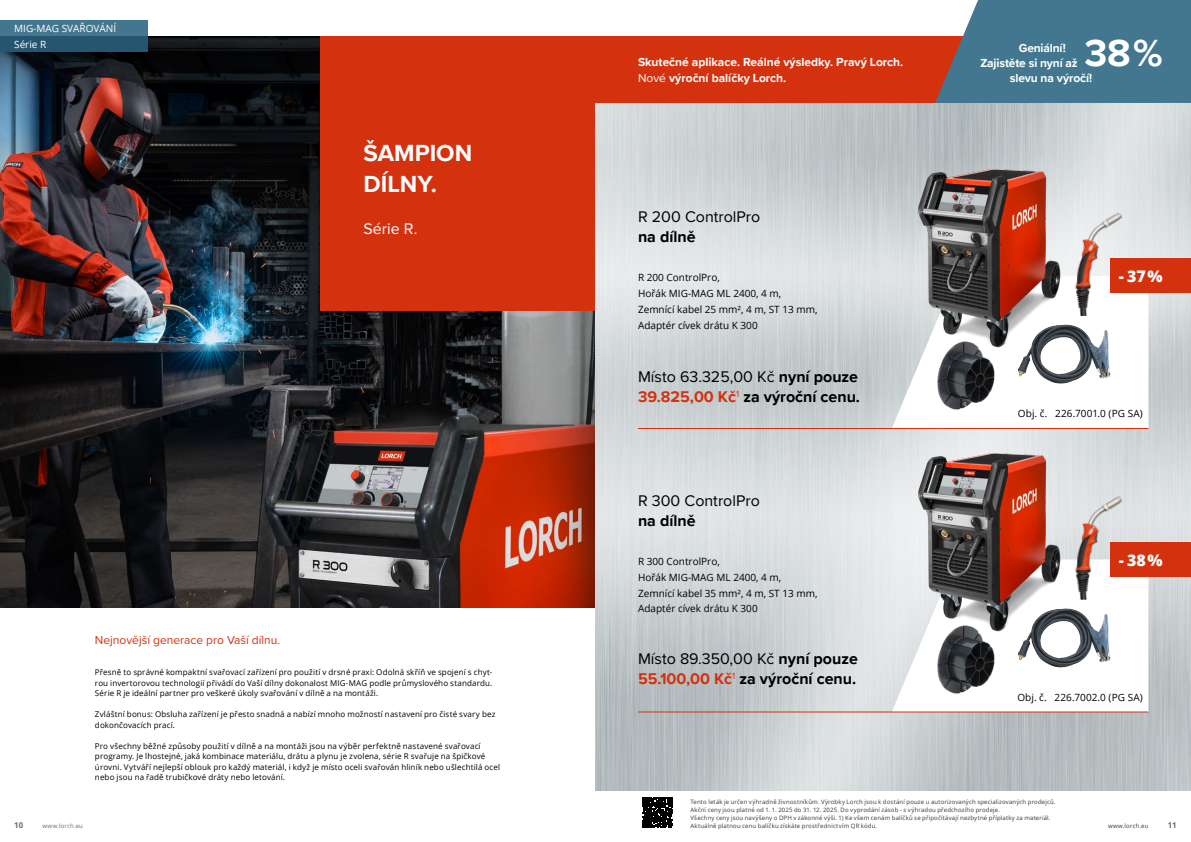
<style>
.page{position:relative;width:1191px;height:842px;background:#fff}
.page>*{position:absolute;margin:0;border:0;box-sizing:border-box;transform-origin:0 0}
.t1{font:700 39px "Proxima Nova";color:#fff}
.t2{font:700 24px/31.5px "Proxima Nova";color:#fff}
.t3{font:700 16px/20px "Proxima Nova";color:#000}
.t4{font:16px "Proxima Nova";color:#000}
.t5{font:800 16px "Open Sans";color:#fff}
.t6{font:16px "Proxima Nova";color:#fff}
.t7{font:700 12px/15.7px "Proxima Nova";color:#fff}
.t8{font:12px "Proxima Nova";color:#d4310f}
.t9{font:10px/15.8px "Open Sans";color:#000}
.t10{font:10px/15.6px "Open Sans";color:#fff}
.t11{font:8px/10.5px "Open Sans";letter-spacing:.015em;color:#000}
.t12{font:700 8px "Open Sans";color:#6c6b6d}
.t13{font:6px/8px "Open Sans";letter-spacing:.025em;color:#383637}
.t14{font:6px "Open Sans";letter-spacing:.025em;color:#6c6b6d}
.s1{font-weight:400}
.s2{color:#d4310f}
</style>
<div class="page">
<img style="left:0;top:36px;width:595px;height:571px">
<div style="left:320px;top:36px;width:275px;height:275px;background:#d4310f"></div>
<div style="left:0;top:21px;width:147px;height:15px;background:#437790"></div>
<div style="left:0;top:36px;width:147px;height:16px;background:#265571"></div>
<img style="left:595px;top:103px;width:596px;height:688px">
<svg style="left:891px;top:559px;width:257px;height:153px"></svg>
<svg style="left:891px;top:276px;width:257px;height:152px"></svg>
<div style="left:595px;top:36px;width:439px;height:67px;background:#d4310f"></div>
<svg style="left:935px;top:0;width:256px;height:103px;background:#517b90"></svg>
<img style="left:915px;top:167px;width:158px;height:200px">
<img style="left:1060px;top:191px;width:73px;height:125px">
<img style="left:1020px;top:325px;width:44px;height:41px">
<img style="left:931px;top:333px;width:72px;height:81px">
<img style="left:915px;top:450px;width:158px;height:201px">
<img style="left:1060px;top:475px;width:73px;height:125px">
<img style="left:1019px;top:608px;width:45px;height:42px">
<img style="left:931px;top:617px;width:72px;height:81px">
<div style="left:1110px;top:259px;width:81px;height:34px;background:#d4310f"></div>
<div style="left:1110px;top:542px;width:81px;height:34px;background:#d4310f"></div>
<svg style="left:642px;top:798px;width:30px;height:30px"></svg>
<hr style="left:638px;top:428px;width:300px;height:1px;background:#d4310f">
<hr style="left:638px;top:712px;width:300px;height:1px;background:#d4310f">
<hr style="left:938px;top:428px;width:210px;height:1px;background:#d4310f">
<hr style="left:938px;top:712px;width:210px;height:1px;background:#d4310f">
<p class="t10" style="left:14px;top:20px;width:103px">MIG-MAG SVAŘOVÁNÍ<br>Série R</p>
<h2 class="t2" style="left:363px;top:136px;width:110px">ŠAMPION<br>DÍLNY.</h2>
<h3 class="t6" style="left:363px;top:217px;width:55px">Série R.</h3>
<h3 class="t8" style="left:95px;top:631px;width:187px">Nejnovější generace pro Vaší dílnu.</h3>
<p class="t11" style="left:95px;top:667px;width:399px;text-align:justify">Přesně to správné kompaktní svařovací zařízení pro použití v drsné praxi: Odolná skříň ve spojení s chyt&shy;rou invertorovou technologií přivádí do Vaší dílny dokonalost MIG-MAG podle průmyslového standardu.<br>Série R je ideální partner pro veškeré úkoly svařování v dílně a na montáži.</p>
<p class="t11" style="left:95px;top:709px;width:402px">Zvláštní bonus: Obsluha zařízení je přesto snadná a nabízí mnoho možností nastavení pro čisté svary bez dokončovacích prací.</p>
<p class="t11" style="left:95px;top:740px;width:406px">Pro všechny běžné způsoby použití v dílně a na montáži jsou na výběr perfektně nastavené svařovací programy. Je lhostejné, jaká kombinace materiálu, drátu a plynu je zvolena, série R svařuje na špičkové úrovni. Vytváří nejlepší oblouk pro každý materiál, i když je místo oceli svařován hliník nebo ušlechtilá ocel nebo jsou na řadě trubičkové dráty nebo letování.</p>
<h3 class="t7" style="left:638px;top:54px;width:267px">Skutečné aplikace. Reálné výsledky. Pravý Lorch.<br><span class="s1">Nové</span> výroční balíčky Lorch.</h3>
<h3 class="t4" style="left:638px;top:205px;width:124px">R 200 ControlPro</h3>
<h3 class="t3" style="left:638px;top:226px;width:59px">na dílně</h3>
<p class="t9" style="left:638px;top:270px;width:181px">R 200 ControlPro,<br>Hořák MIG-MAG ML 2400, 4 m,<br>Zemnící kabel 25 mm², 4 m, ST 13 mm,<br>Adaptér cívek drátu K 300</p>
<h3 class="t3" style="left:638px;top:367px;width:223px"><span class="s1">Místo 63.325,00 Kč</span> nyní pouze<br><span class="s2">39.825,00 Kč</span><sup>1</sup> za výroční cenu.</h3>
<h3 class="t4" style="left:638px;top:488px;width:123px">R 300 ControlPro</h3>
<h3 class="t3" style="left:638px;top:510px;width:59px">na dílně</h3>
<p class="t9" style="left:638px;top:553px;width:181px">R 300 ControlPro,<br>Hořák MIG-MAG ML 2400, 4 m,<br>Zemnící kabel 35 mm², 4 m, ST 13 mm,<br>Adaptér cívek drátu K 300</p>
<h3 class="t3" style="left:638px;top:649px;width:221px"><span class="s1">Místo 89.350,00 Kč</span> nyní pouze<br><span class="s2">55.100,00 Kč</span><sup>1</sup> za výroční cenu.</h3>
<h1 class="t1" style="left:1084px;top:24px;width:80px">38 %</h1>
<h3 class="t7" style="left:1018px;top:39px;width:49px">Geniální!</h3>
<h3 class="t7" style="left:980px;top:54px;width:99px">Zajistěte si nyní až</h3>
<h3 class="t7" style="left:1009px;top:69px;width:84px">slevu na výročí!</h3>
<h3 class="t5" style="left:1118px;top:264px;width:45px">- 37 %</h3>
<p class="t9" style="left:1018px;top:405px;width:126px">Obj. č. 226.7001.0 (PG SA)</p>
<h3 class="t5" style="left:1118px;top:548px;width:45px">- 38 %</h3>
<p class="t9" style="left:1017px;top:689px;width:127px">Obj. č. 226.7002.0 (PG SA)</p>
<p class="t13" style="left:690px;top:797px;width:366px">Tento leták je určen výhradně živnostníkům. Výrobky Lorch jsou k dostání pouze u autorizovaných specializovaných prodejců.<br>Akční ceny jsou platné od 1. 1. 2025 do 31. 12. 2025. Do vyprodání zásob - s výhradou předchozího prodeje.<br>Všechny ceny jsou navýšeny o DPH v zákonné výši. 1) Ke všem cenám balíčků se připočítávají nezbytné příplatky za materiál.<br>Aktuálně platnou cenu balíčku získáte prostřednictvím QR kódu.</p>
<p class="t12" style="left:14px;top:819px;width:11px">10</p>
<p class="t14" style="left:43px;top:821px;width:42px">www.lorch.eu</p>
<p class="t13" style="left:1108px;top:821px;width:42px">www.lorch.eu</p>
<p class="t12" style="left:1167px;top:819px;width:11px">11</p>
</div>
